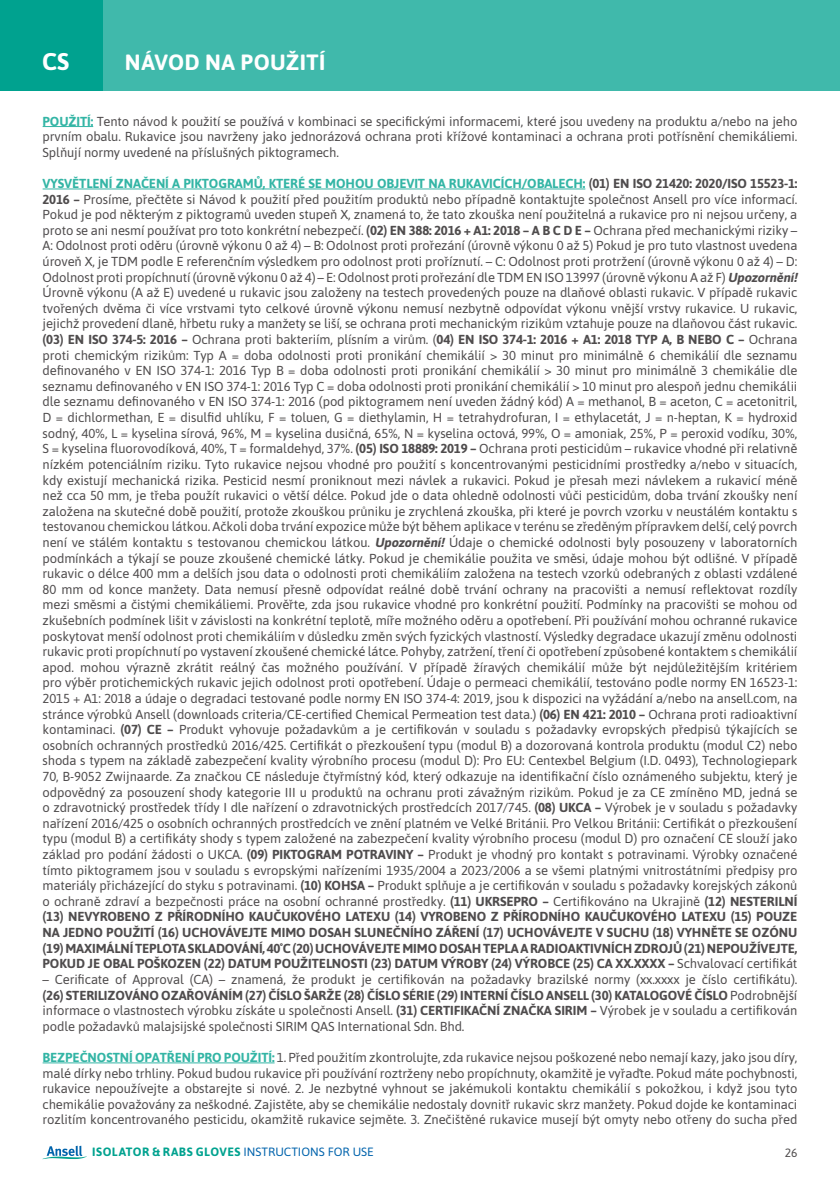
<style>
.page{position:relative;width:840px;height:1191px;background:#fff}
.page>*{position:absolute;margin:0;border:0;box-sizing:border-box;transform-origin:0 0}
.t1{font:700 24px "Asap";color:#fff}
.t2{font:700 22px "Asap";letter-spacing:.02em;color:#fff}
.t3{font:13px/15.6px "Asap";letter-spacing:-.01em;color:#4f4c4d;text-align:justify}
.t4{font:700 12px "Asap";letter-spacing:.04em;color:#00a28f}
.t5{font:12px "Asap";color:#4f4c4d}
.s1{font-weight:700;color:#33b5a5}
.s2{font-weight:700}
.s3{font-weight:700;font-style:italic}
.s4{font-weight:400;color:#0063ac}
</style>
<div class="page">
<div style="left:0;top:0;width:839px;height:91px;background:#40b9ab"></div>
<div style="left:0;top:0;width:102px;height:91px;background:#00a28f"></div>
<hr style="left:43px;top:126px;width:50px;height:1px;background:#33b5a5">
<hr style="left:43px;top:189px;width:542px;height:1px;background:#33b5a5">
<hr style="left:43px;top:1062px;width:231px;height:1px;background:#33b5a5">
<svg style="left:43px;top:1145px;width:44px;height:14px"></svg>
<h1 class="t1" style="left:42px;top:45px;width:29px">CS</h1>
<h2 class="t2" style="left:125px;top:47px;width:202px">NÁVOD NA POUŽITÍ</h2>
<p class="t3" style="left:43px;top:112px;width:756px"><span class="s1">POUŽITÍ:</span> Tento návod k použití se používá v kombinaci se specifickými informacemi, které jsou uvedeny na produktu a/nebo na jeho prvním obalu. Rukavice jsou navrženy jako jednorázová ochrana proti křížové kontaminaci a ochrana proti potřísnění chemikáliemi.<br>Splňují normy uvedené na příslušných piktogramech.</p>
<p class="t3" style="left:43px;top:175px;width:759px;text-align:left"><span class="s1">VYSVĚTLENÍ ZNAČENÍ A PIKTOGRAMŮ, KTERÉ SE MOHOU OBJEVIT NA RUKAVICÍCH/OBALECH:</span> <span class="s2">(01) EN ISO 21420: 2020/ISO 15523-1:<br>2016 –</span> Prosíme, přečtěte si Návod k použití před použitím produktů nebo případně kontaktujte společnost Ansell pro více informací.<br>Pokud je pod některým z piktogramů uveden stupeň X, znamená to, že tato zkouška není použitelná a rukavice pro ni nejsou určeny, a proto se ani nesmí používat pro toto konkrétní nebezpečí. <span class="s2">(02) EN 388: 2016 + A1: 2018 – A B C D E –</span> Ochrana před mechanickými riziky – A: Odolnost proti oděru (úrovně výkonu 0 až 4) – B: Odolnost proti prořezání (úrovně výkonu 0 až 5) Pokud je pro tuto vlastnost uvedena úroveň X, je TDM podle E referenčním výsledkem pro odolnost proti proříznutí. – C: Odolnost proti protržení (úrovně výkonu 0 až 4) – D:<br>Odolnost proti propíchnutí (úrovně výkonu 0 až 4) – E: Odolnost proti prořezání dle TDM EN ISO 13997 (úrovně výkonu A až F) <span class="s3">Upozornění!<br></span>Úrovně výkonu (A až E) uvedené u rukavic jsou založeny na testech provedených pouze na dlaňové oblasti rukavic. V případě rukavic tvořených dvěma či více vrstvami tyto celkové úrovně výkonu nemusí nezbytně odpovídat výkonu vnější vrstvy rukavice. U rukavic, jejichž provedení dlaně, hřbetu ruky a manžety se liší, se ochrana proti mechanickým rizikům vztahuje pouze na dlaňovou část rukavic. <span class="s2">(03) EN ISO 374-5: 2016 –</span> Ochrana proti bakteriím, plísním a virům. (<span class="s2">04) EN ISO 374-1: 2016 + A1: 2018 TYP A, B NEBO C –</span> Ochrana proti chemickým rizikům: Typ A = doba odolnosti proti pronikání chemikálií &gt; 30 minut pro minimálně 6 chemikálií dle seznamu definovaného v EN ISO 374-1: 2016 Typ B = doba odolnosti proti pronikání chemikálií &gt; 30 minut pro minimálně 3 chemikálie dle seznamu definovaného v EN ISO 374-1: 2016 Typ C = doba odolnosti proti pronikání chemikálií &gt; 10 minut pro alespoň jednu chemikálii dle seznamu definovaného v EN ISO 374-1: 2016 (pod piktogramem není uveden žádný kód) A = methanol, B = aceton, C = acetonitril, D = dichlormethan, E = disulfid uhlíku, F = toluen, G = diethylamin, H = tetrahydrofuran, I = ethylacetát, J = n-heptan, K = hydroxid sodný, 40%, L = kyselina sírová, 96%, M = kyselina dusičná, 65%, N = kyselina octová, 99%, O = amoniak, 25%, P = peroxid vodíku, 30%, S = kyselina fluorovodíková, 40%, T = formaldehyd, 37%. <span class="s2">(05) ISO 18889: 2019 –</span> Ochrana proti pesticidům – rukavice vhodné při relativně nízkém potenciálním riziku. Tyto rukavice nejsou vhodné pro použití s koncentrovanými pesticidními prostředky a/nebo v situacích, kdy existují mechanická rizika. Pesticid nesmí proniknout mezi návlek a rukavici. Pokud je přesah mezi návlekem a rukavicí méně než cca 50 mm, je třeba použít rukavici o větší délce. Pokud jde o data ohledně odolnosti vůči pesticidům, doba trvání zkoušky není založena na skutečné době použití, protože zkouškou průniku je zrychlená zkouška, při které je povrch vzorku v neustálém kontaktu s testovanou chemickou látkou. Ačkoli doba trvání expozice může být během aplikace v terénu se zředěným přípravkem delší, celý povrch není ve stálém kontaktu s testovanou chemickou látkou. <span class="s3">Upozornění!</span> Údaje o chemické odolnosti byly posouzeny v laboratorních podmínkách a týkají se pouze zkoušené chemické látky. Pokud je chemikálie použita ve směsi, údaje mohou být odlišné. V případě rukavic o délce 400 mm a delších jsou data o odolnosti proti chemikáliím založena na testech vzorků odebraných z oblasti vzdálené 80 mm od konce manžety. Data nemusí přesně odpovídat reálné době trvání ochrany na pracovišti a nemusí reflektovat rozdíly mezi směsmi a čistými chemikáliemi. Prověřte, zda jsou rukavice vhodné pro konkrétní použití. Podmínky na pracovišti se mohou od zkušebních podmínek lišit v závislosti na konkrétní teplotě, míře možného oděru a opotřebení. Při používání mohou ochranné rukavice poskytovat menší odolnost proti chemikáliím v důsledku změn svých fyzických vlastností. Výsledky degradace ukazují změnu odolnosti rukavic proti propíchnutí po vystavení zkoušené chemické látce. Pohyby, zatržení, tření či opotřebení způsobené kontaktem s chemikálií apod. mohou výrazně zkrátit reálný čas možného používání. V případě žíravých chemikálií může být nejdůležitějším kritériem pro výběr protichemických rukavic jejich odolnost proti opotřebení. Údaje o permeaci chemikálií, testováno podle normy EN 16523-1:<br>2015 + A1: 2018 a údaje o degradaci testované podle normy EN ISO 374-4: 2019, jsou k dispozici na vyžádání a/nebo na ansell.com, na stránce výrobků Ansell (downloads criteria/CE-certified Chemical Permeation test data.) <span class="s2">(06) EN 421: 2010 –</span> Ochrana proti radioaktivní kontaminaci. <span class="s2">(07) CE –</span> Produkt vyhovuje požadavkům a je certifikován v souladu s požadavky evropských předpisů týkajících se osobních ochranných prostředků 2016/425. Certifikát o přezkoušení typu (modul B) a dozorovaná kontrola produktu (modul C2) nebo shoda s typem na základě zabezpečení kvality výrobního procesu (modul D): Pro EU: Centexbel Belgium (I.D. 0493), Technologiepark 70, B-9052 Zwijnaarde. Za značkou CE následuje čtyřmístný kód, který odkazuje na identifikační číslo oznámeného subjektu, který je odpovědný za posouzení shody kategorie III u produktů na ochranu proti závažným rizikům. Pokud je za CE zmíněno MD, jedná se o zdravotnický prostředek třídy I dle nařízení o zdravotnických prostředcích 2017/745. <span class="s2">(08) UKCA –</span> Výrobek je v souladu s požadavky nařízení 2016/425 o osobních ochranných prostředcích ve znění platném ve Velké Británii. Pro Velkou Británii: Certifikát o přezkoušení typu (modul B) a certifikáty shody s typem založené na zabezpečení kvality výrobního procesu (modul D) pro označení CE slouží jako základ pro podání žádosti o UKCA. <span class="s2">(09) PIKTOGRAM POTRAVINY –</span> Produkt je vhodný pro kontakt s potravinami. Výrobky označené tímto piktogramem jsou v souladu s evropskými nařízeními 1935/2004 a 2023/2006 a se všemi platnými vnitrostátními předpisy pro materiály přicházející do styku s potravinami. <span class="s2">(10) KOHSA –</span> Produkt splňuje a je certifikován v souladu s požadavky korejských zákonů o ochraně zdraví a bezpečnosti práce na osobní ochranné prostředky. <span class="s2">(11) UKRSEPRO –</span> Certifikováno na Ukrajině <span class="s2">(12) NESTERILNÍ (13) NEVYROBENO Z PŘÍRODNÍHO KAUČUKOVÉHO LATEXU (14) VYROBENO Z PŘÍRODNÍHO KAUČUKOVÉHO LATEXU (15) POUZE NA JEDNO POUŽITÍ (16) UCHOVÁVEJTE MIMO DOSAH SLUNEČNÍHO ZÁŘENÍ (17) UCHOVÁVEJTE V SUCHU (18) VYHNĚTE SE OZÓNU (19) MAXIMÁLNÍ TEPLOTA SKLADOVÁNÍ, 40˚C (20) UCHOVÁVEJTE MIMO DOSAH TEPLA A RADIOAKTIVNÍCH ZDROJŮ (21) NEPOUŽÍVEJTE, POKUD JE OBAL POŠKOZEN (22) DATUM POUŽITELNOSTI (23) DATUM VÝROBY (24) VÝROBCE (25) CA XX.XXXX –</span> Schvalovací certifikát</p>
<p class="t3" style="left:43px;top:970px;width:756px">– Cerificate of Approval (CA) – znamená, že produkt je certifikován na požadavky brazilské normy (xx.xxxx je číslo certifikátu). <span class="s2">(26) STERILIZOVÁNO OZAŘOVÁNÍM (27) ČÍSLO ŠARŽE (28) ČÍSLO SÉRIE (29) INTERNÍ ČÍSLO ANSELL (30) KATALOGOVÉ ČÍSLO</span> Podrobnější informace o vlastnostech výrobku získáte u společnosti Ansell. <span class="s2">(31) CERTIFIKAČNÍ ZNAČKA SIRIM –</span> Výrobek je v souladu a certifikován podle požadavků malajsijské společnosti SIRIM QAS International Sdn. Bhd.</p>
<p class="t3" style="left:43px;top:1048px;width:756px"><span class="s1">BEZPEČNOSTNÍ OPATŘENÍ PRO POUŽITÍ:</span> 1. Před použitím zkontrolujte, zda rukavice nejsou poškozené nebo nemají kazy, jako jsou díry, malé dírky nebo trhliny. Pokud budou rukavice při používání roztrženy nebo propíchnuty, okamžitě je vyřaďte. Pokud máte pochybnosti, rukavice nepoužívejte a obstarejte si nové. 2. Je nezbytné vyhnout se jakémukoli kontaktu chemikálií s pokožkou, i když jsou tyto chemikálie považovány za neškodné. Zajistěte, aby se chemikálie nedostaly dovnitř rukavic skrz manžety. Pokud dojde ke kontaminaci rozlitím koncentrovaného pesticidu, okamžitě rukavice sejměte. 3. Znečištěné rukavice musejí být omyty nebo otřeny do sucha před</p>
<p class="t4" style="left:92px;top:1143px;width:283px">ISOLATOR &amp; RABS GLOVES <span class="s4">INSTRUCTIONS FOR USE</span></p>
<p class="t5" style="left:784px;top:1144px;width:14px">26</p>
</div>
